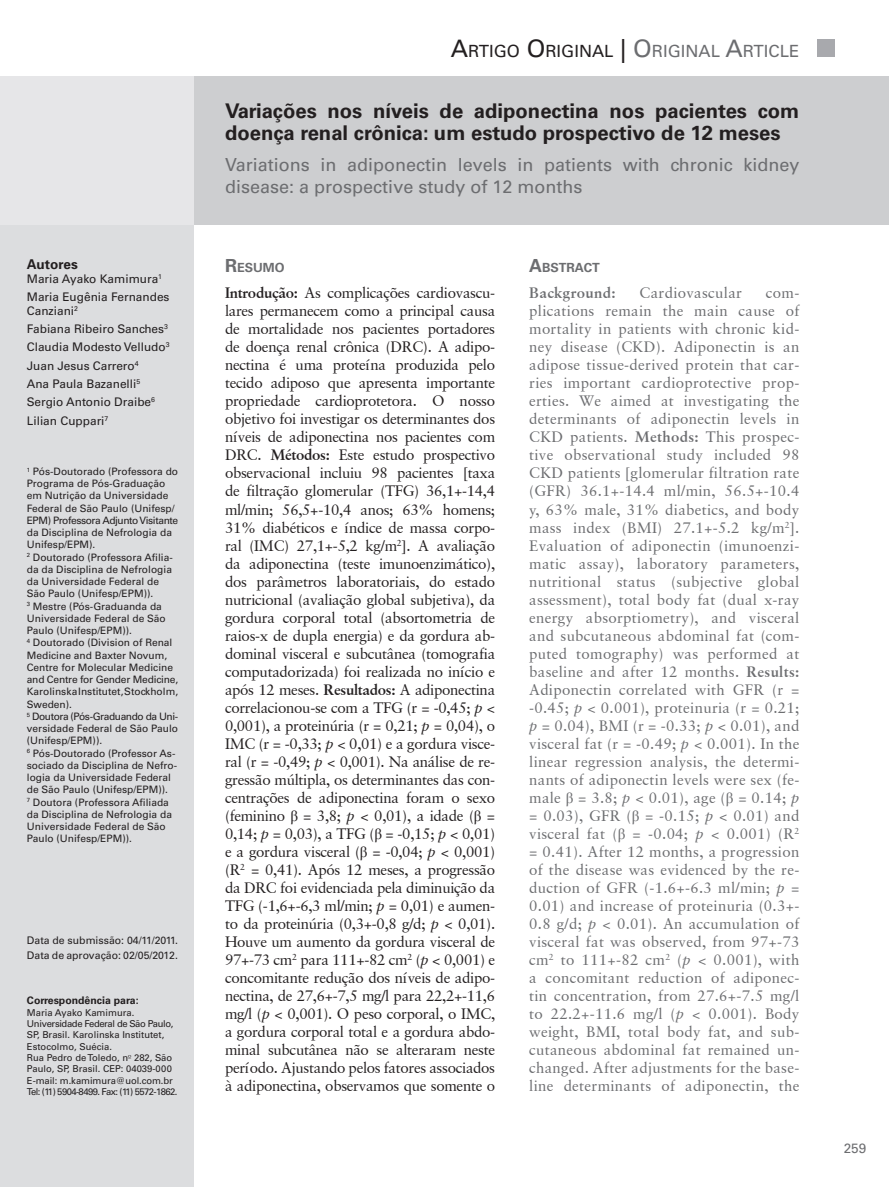
<style>
.page{position:relative;width:889px;height:1187px;background:#fff}
.page>*{position:absolute;margin:0;border:0;box-sizing:border-box;transform-origin:0 0}
.Título_Português{font:700 20.25px/22.5px "Univers LT Std";color:#231f20}
.Title_Inglês{font:18px/21.6px "Univers LT Std";color:#6c6d70}
.t1{font:16.8px "Univers LT Std";color:#6c6d70}
.Resumo{font:15px/18px "Garamond Retrospective S Si";letter-spacing:-.02em;color:#231f20;text-align:justify}
.Abstract{font:15px/18px "Garamond Retrospective S Si";letter-spacing:.02em;color:#6c6d70;text-align:justify}
.Abstract-2{font:700 15px "Garamond Retrospective S Si";letter-spacing:.02em;color:#6c6d70}
.Tópico__Autores{font:13.5px "Univers 65 Bold";color:#231f20}
.t2{font:13.5px "Univers LT Std";color:#6c6d70}
.Intertilulo__Resumo{font:700 12.6px "Univers LT Std";color:#6c6d70}
.Nome_dos_autores{font:11.85px/14px "Univers LT Std";color:#231f20}
.Data_de_subs_aprova{font:10.5px "Univers LT Std";color:#231f20}
.Correspondência_para{font:700 10.5px "Univers LT Std";color:#231f20}
.Afiliações{font:10.2px/12.3px "Univers LT Std";color:#231f20}
.Autor_correspondente{font:9.45px/11.4px "Univers LT Std";color:#231f20}
.Autor_correspondente-2{font:9.45px "Univers LT Std";letter-spacing:-.06em;color:#231f20}
.s1{font-family:"Gatineau Plain"}
.s2{font-size:24px;color:#231f20}
.s3{color:#231f20}
.s4{font-size:24px}
.s5{font-size:18px}
.s6{font-weight:700}
.s7{font-style:italic}
.s8{font-family:"Times New Roman"}
</style>
<div class="page">
<div style="left:0;top:76px;width:193px;height:1110px;background:#dcdddf"></div>
<div style="left:0;top:76px;width:888px;height:149px;background:linear-gradient(to right,#dfdfe1,#c6c7c9)"></div>
<div style="left:817px;top:40px;width:17px;height:17px;background:#a8a9ad"></div>
<p class="Tópico__Autores" style="left:27px;top:256px;width:53px">Autores</p>
<p class="Nome_dos_autores" style="left:27px;top:271px;width:137px">Maria Ayako Kamimura<sup>1</sup></p>
<p class="Nome_dos_autores" style="left:27px;top:290px;width:144px">Maria Eugênia Fernandes<br>Canziani<sup>2</sup></p>
<p class="Nome_dos_autores" style="left:27px;top:322px;width:143px">Fabiana Ribeiro Sanches<sup>3</sup></p>
<p class="Nome_dos_autores" style="left:27px;top:340px;width:144px">Claudia Modesto Velludo<sup>3</sup></p>
<p class="Nome_dos_autores" style="left:27px;top:358px;width:113px">Juan Jesus Carrero<sup>4</sup></p>
<p class="Nome_dos_autores" style="left:27px;top:376px;width:115px">Ana Paula Bazanelli<sup>5</sup></p>
<p class="Nome_dos_autores" style="left:27px;top:395px;width:130px">Sergio Antonio Draibe<sup>6</sup></p>
<p class="Nome_dos_autores" style="left:27px;top:413px;width:83px">Lilian Cuppari<sup>7</sup></p>
<p class="Afiliações" style="left:27px;top:465px;width:153px"><sup>1</sup> Pós-Doutorado (Professora do<br>Programa de Pós-Graduação em Nutrição da Universidade<br>Federal de São Paulo (Unifesp/<br>EPM) Professora Adjunto Visitante da Disciplina de Nefrologia da<br>Unifesp/EPM).</p>
<p class="Afiliações" style="left:27px;top:551px;width:147px"><sup>2</sup> Doutorado (Professora Afilia&shy;da da Disciplina de Nefrologia da Universidade Federal de<br>São Paulo (Unifesp/EPM)).</p>
<p class="Afiliações" style="left:27px;top:600px;width:140px"><sup>3</sup> Mestre (Pós-Graduanda da<br>Universidade Federal de São<br>Paulo (Unifesp/EPM)).</p>
<p class="Afiliações" style="left:27px;top:636px;width:153px"><sup>4</sup> Doutorado (Division of Renal<br>Medicine and Baxter Novum,<br>Centre for Molecular Medicine and Centre for Gender Medicine,<br>Karolinska Institutet, Stockholm,<br>Sweden).</p>
<p class="Afiliações" style="left:27px;top:710px;width:153px;text-align:justify"><sup>5</sup> Doutora (Pós-Graduando da Uni&shy;versidade Federal de São Paulo (Unifesp/EPM)).</p>
<p class="Afiliações" style="left:27px;top:746px;width:152px"><sup>6</sup> Pós-Doutorado (Professor As&shy;sociado da Disciplina de Nefro&shy;logia da Universidade Federal de São Paulo (Unifesp/EPM)).</p>
<p class="Afiliações" style="left:27px;top:795px;width:147px"><sup>7</sup> Doutora (Professora Afiliada da Disciplina de Nefrologia da<br>Universidade Federal de São<br>Paulo (Unifesp/EPM)).</p>
<p class="Data_de_subs_aprova" style="left:27px;top:933px;width:152px">Data de submissão: 04/11/2011.</p>
<p class="Data_de_subs_aprova" style="left:27px;top:948px;width:152px">Data de aprovação: 02/05/2012.</p>
<p class="Correspondência_para" style="left:27px;top:994px;width:113px">Correspondência para:</p>
<p class="Autor_correspondente" style="left:27px;top:1006px;width:109px">Maria Ayako Kamimura.</p>
<p class="Autor_correspondente" style="left:27px;top:1017px;width:148px">Universidade Federal de São Paulo,<br>SP, Brasil. Karolinska Institutet,<br>Estocolmo, Suécia.</p>
<p class="Autor_correspondente" style="left:27px;top:1051px;width:147px">Rua Pedro de Toledo, n<span class="s1">º</span> 282, São<br>Paulo, SP, Brasil. CEP: 04039-000</p>
<p class="Autor_correspondente" style="left:27px;top:1074px;width:147px">E-mail: m.kamimura@uol.com.br</p>
<p class="Autor_correspondente-2" style="left:27px;top:1085px;width:152px">Tel: (11) 5904-8499. Fax: (11) 5572-1862.</p>
<p class="t1" style="left:451px;top:41px;width:350px"><span class="s2">A</span><span class="s3">RTIGO</span> <span class="s2">O</span><span class="s3">RIGINAL</span> <span class="s2">|</span> <span class="s4">O</span>RIGINAL <span class="s4">A</span>RTICLE</p>
<p class="Título_Português" style="left:225px;top:99px;width:575px">Variações nos níveis de adiponectina nos pacientes com doença renal crônica: um estudo prospectivo de 12 meses</p>
<p class="Title_Inglês" style="left:225px;top:154px;width:576px">Variations in adiponectin levels in patients with chronic kidney disease: a prospective study of 12 months</p>
<p class="Intertilulo__Resumo" style="left:225px;top:260px;width:61px"><span class="s5">R</span>ESUMO</p>
<p class="Intertilulo__Resumo" style="left:529px;top:260px;width:72px"><span class="s5">A</span>BSTRACT</p>
<p class="Resumo" style="left:225px;top:284px;width:272px"><span class="s6">Introdução:</span> As complicações cardiovascu&shy;lares permanecem como a principal causa de mortalidade nos pacientes portadores de doença renal crônica (DRC). A adipo&shy;nectina é uma proteína produzida pelo tecido adiposo que apresenta importante propriedade cardioprotetora. O nosso objetivo foi investigar os determinantes dos níveis de adiponectina nos pacientes com DRC. <span class="s6">Métodos:</span> Este estudo prospectivo observacional incluiu 98 pacientes [taxa de filtração glomerular (TFG) 36,1+-14,4 ml/min; 56,5+-10,4 anos; 63% homens; 31% diabéticos e índice de massa corpo&shy;ral (IMC) 27,1+-5,2 kg/m<sup>2</sup>]. A avaliação da adiponectina (teste imunoenzimático), dos parâmetros laboratoriais, do estado nutricional (avaliação global subjetiva), da gordura corporal total (absortometria de raios-x de dupla energia) e da gordura ab&shy;dominal visceral e subcutânea (tomografia computadorizada) foi realizada no início e após 12 meses. <span class="s6">Resultados:</span> A adiponectina correlacionou-se com a TFG (r = -0,45; <span class="s7">p</span> &lt; 0,001), a proteinúria (r = 0,21; <span class="s7">p</span> = 0,04), o IMC (r = -0,33; <span class="s7">p</span> &lt; 0,01) e a gordura visce&shy;ral (r = -0,49; <span class="s7">p</span> &lt; 0,001). Na análise de re&shy;gressão múltipla, os determinantes das con&shy;centrações de adiponectina foram o sexo (feminino <span class="s8">β</span> = 3,8; <span class="s7">p</span> &lt; 0,01), a idade (<span class="s8">β</span> = 0,14; <span class="s7">p</span> = 0,03), a TFG (<span class="s8">β</span> = -0,15; <span class="s7">p</span> &lt; 0,01) e a gordura visceral (<span class="s8">β</span> = -0,04; <span class="s7">p</span> &lt; 0,001) (R<sup>2</sup> = 0,41). Após 12 meses, a progressão da DRC foi evidenciada pela diminuição da TFG (-1,6+-6,3 ml/min; <span class="s7">p</span> = 0,01) e aumen&shy;to da proteinúria (0,3+-0,8 g/d; <span class="s7">p</span> &lt; 0,01).<br>Houve um aumento da gordura visceral de 97+-73 cm<sup>2</sup> para 111+-82 cm<sup>2</sup> (<span class="s7">p</span> &lt; 0,001) e concomitante redução dos níveis de adipo&shy;nectina, de 27,6+-7,5 mg/l para 22,2+-11,6 mg/l (<span class="s7">p</span> &lt; 0,001). O peso corporal, o IMC, a gordura corporal total e a gordura abdo&shy;minal subcutânea não se alteraram neste período. Ajustando pelos fatores associados à adiponectina, observamos que somente o</p>
<p class="Abstract-2" style="left:529px;top:283px;width:88px">Background:</p>
<p class="Abstract" style="left:639px;top:284px;width:104px">Cardiovascular</p>
<p class="Abstract" style="left:529px;top:284px;width:272px;text-indent:237px">com&shy;plications remain the main cause of mortality in patients with chronic kid&shy;ney disease (CKD). Adiponectin is an adipose tissue-derived protein that car&shy;ries important cardioprotective prop&shy;erties. We aimed at investigating the determinants of adiponectin levels in CKD patients. <span class="s6">Methods:</span> This prospec&shy;tive observational study included 98<br>CKD patients [glomerular filtration rate (GFR) 36.1+-14.4 ml/min, 56.5+-10.4 y, 63% male, 31% diabetics, and body mass index (BMI) 27.1+-5.2 kg/m<sup>2</sup>].<br>Evaluation of adiponectin (imunoenzi&shy;matic assay), laboratory parameters, nutritional status (subjective global assessment), total body fat (dual x-ray energy absorptiometry), and visceral and subcutaneous abdominal fat (com&shy;puted tomography) was performed at baseline and after 12 months. <span class="s6">Results:<br></span>Adiponectin correlated with GFR (r = -0.45; <span class="s7">p</span> &lt; 0.001), proteinuria (r = 0.21; <span class="s7">p</span> = 0.04), BMI (r = -0.33; <span class="s7">p</span> &lt; 0.01), and visceral fat (r = -0.49; <span class="s7">p</span> &lt; 0.001). In the linear regression analysis, the determi&shy;nants of adiponectin levels were sex (fe&shy;male <span class="s8">β</span> = 3.8; <span class="s7">p</span> &lt; 0.01), age (<span class="s8">β</span> = 0.14; <span class="s7">p </span>= 0.03), GFR (<span class="s8">β</span> = -0.15; <span class="s7">p</span> &lt; 0.01) and visceral fat (<span class="s8">β</span> = -0.04; <span class="s7">p</span> &lt; 0.001) (R<sup>2 </sup>= 0.41). After 12 months, a progression of the disease was evidenced by the re&shy;duction of GFR (-1.6+-6.3 ml/min; <span class="s7">p</span> = 0.01) and increase of proteinuria (0.3+- 0.8 g/d; <span class="s7">p</span> &lt; 0.01). An accumulation of visceral fat was observed, from 97+-73 cm<sup>2</sup> to 111+-82 cm<sup>2</sup> (<span class="s7">p</span> &lt; 0.001), with a concomitant reduction of adiponec&shy;tin concentration, from 27.6+-7.5 mg/l to 22.2+-11.6 mg/l (<span class="s7">p</span> &lt; 0.001). Body weight, BMI, total body fat, and sub&shy;cutaneous abdominal fat remained un&shy;changed. After adjustments for the base&shy;line determinants of adiponectin, the</p>
<p class="t2" style="left:843px;top:1140px;width:24px">259</p>
</div>
